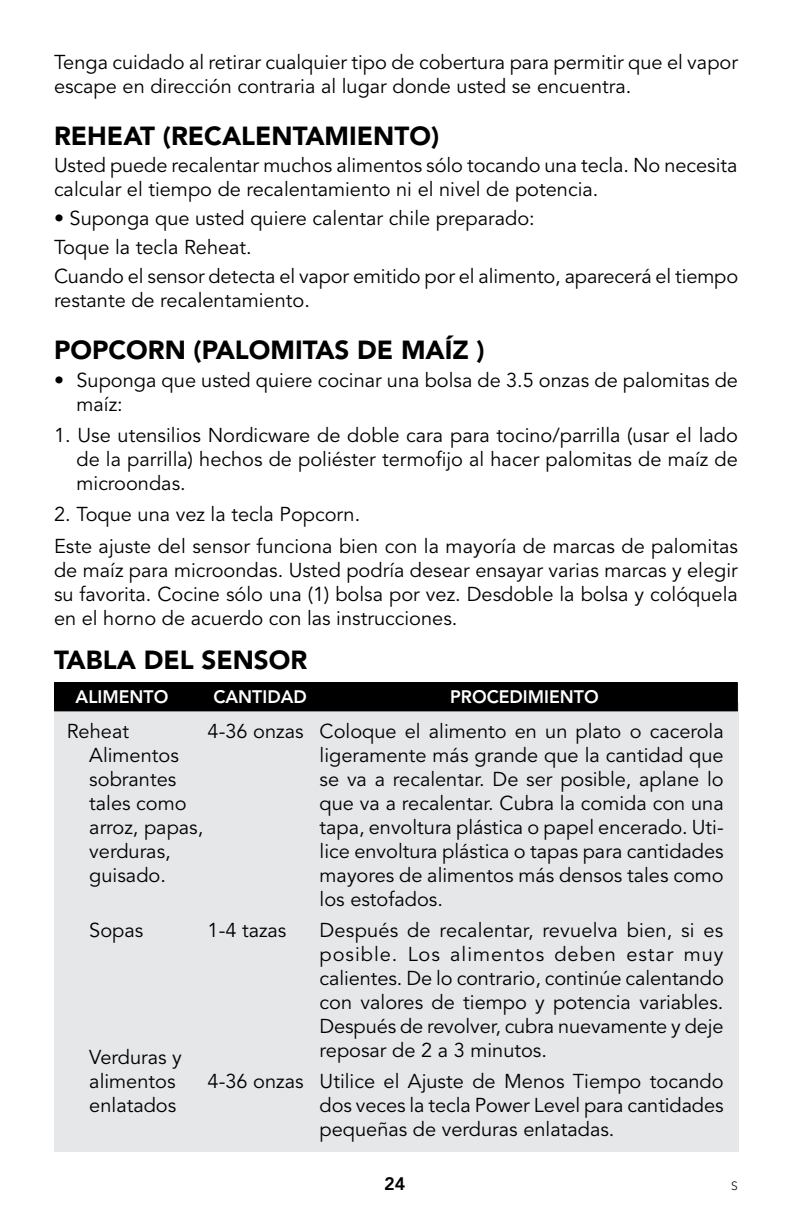
<style>
.page{position:relative;width:792px;height:1224px;background:#fff}
.page>*{position:absolute;margin:0;border:0;box-sizing:border-box;transform-origin:0 0}
.t1{font:900 26px "Avenir";color:#000}
.t2{font:20px/24px "Avenir";color:#000}
.t3{font:800 18px "Avenir";color:#fff}
.t4{font:800 18px "Avenir";color:#000}
.t5{font:300 12px "Avenir";color:#000}
</style>
<div class="page">
<div style="left:54px;top:702px;width:684px;height:450px;background:#e6e7e8"></div>
<div style="left:55px;top:683px;width:682px;height:28px;background:#000"></div>
<div style="left:54px;top:682px;width:684px;height:29px;border:1px solid #000"></div>
<p class="t2" style="left:54px;top:51px;width:686px">Tenga cuidado al retirar cualquier tipo de cobertura para permitir que el vapor escape en dirección contraria al lugar donde usted se encuentra.</p>
<h1 class="t1" style="left:54px;top:120px;width:70px">REHEAT</h1>
<h1 class="t1" style="left:163px;top:120px;width:27px">(RECALENTAMIENTO</h1>
<h1 class="t1" style="left:431px;top:120px;width:10px">)</h1>
<p class="t2" style="left:54px;top:154px;width:685px;line-height:23.4px">Usted puede recalentar muchos alimentos sólo tocando una tecla. No necesita calcular el tiempo de recalentamiento ni el nivel de potencia.</p>
<p class="t2" style="left:54px;top:204px;width:686px;line-height:29.2px">• Suponga que usted quiere calentar chile preparado:<br>Toque la tecla Reheat.<br>Cuando el sensor detecta el vapor emitido por el alimento, aparecerá el tiempo</p>
<p class="t2" style="left:54px;top:289px;width:257px">restante de recalentamiento.</p>
<h1 class="t1" style="left:54px;top:334px;width:20px">POPCORN</h1>
<h1 class="t1" style="left:194px;top:334px;width:26px">(PALOMITA</h1>
<h1 class="t1" style="left:335px;top:334px;width:152px">S DE MAÍZ )</h1>
<p class="t2" style="left:76px;top:369px;width:663px;text-indent:-22px">• Suponga que usted quiere cocinar una bolsa de 3.5 onzas de palomitas de maíz:</p>
<p class="t2" style="left:76px;top:424px;width:663px;text-align:justify;text-indent:-22px">1. Use utensilios Nordicware de doble cara para tocino/parrilla (usar el lado de la parrilla) hechos de poliéster termofijo al hacer palomitas de maíz de microondas.</p>
<p class="t2" style="left:54px;top:500px;width:685px;line-height:31.2px">2. Toque una vez la tecla Popcorn.<br>Este ajuste del sensor funciona bien con la mayoría de marcas de palomitas</p>
<p class="t2" style="left:54px;top:558px;width:685px;text-align:justify">de maíz para microondas. Usted podría desear ensayar varias marcas y elegir su favorita. Cocine sólo una (1) bolsa por vez. Desdoble la bolsa y colóquela en el horno de acuerdo con las instrucciones.</p>
<h1 class="t1" style="left:54px;top:645px;width:18px">TABLA</h1>
<h1 class="t1" style="left:144px;top:645px;width:145px">DEL SENSOR</h1>
<p class="t3" style="left:76px;top:687px;width:13px">ALIMENTO</p>
<p class="t3" style="left:213px;top:686px;width:25px">CANTIDAD</p>
<p class="t2" style="left:89px;top:720px;width:116px;text-indent:-22px">Reheat<br>Alimentos sobrantes tales como arroz, papas, verduras, guisado.</p>
<p class="t2" style="left:89px;top:919px;width:56px">Sopas</p>
<p class="t3" style="left:450px;top:687px;width:24px">PROCEDIMIENTO</p>
<p class="t2" style="left:320px;top:720px;width:406px;text-align:justify">Coloque el alimento en un plato o cacerola ligeramente más grande que la cantidad que se va a recalentar. De ser posible, aplane lo que va a recalentar. Cubra la comida con una tapa, envoltura plástica o papel encerado. Uti&shy;lice envoltura plástica o tapas para cantidades mayores de alimentos más densos tales como los estofados.</p>
<p class="t2" style="left:320px;top:919px;width:406px;text-align:justify">Después de recalentar, revuelva bien, si es posible. Los alimentos deben estar muy calientes. De lo contrario, continúe calentando con valores de tiempo y potencia variables.<br>Después de revolver, cubra nuevamente y deje reposar de 2 a 3 minutos.</p>
<p class="t2" style="left:320px;top:1070px;width:406px;text-align:justify">Utilice el Ajuste de Menos Tiempo tocando dos veces la tecla Power Level para cantidades pequeñas de verduras enlatadas.</p>
<p class="t2" style="left:208px;top:720px;width:97px">4-36 onzas</p>
<p class="t2" style="left:208px;top:919px;width:80px">1-4 tazas</p>
<p class="t2" style="left:89px;top:1046px;width:94px">Verduras y alimentos enlatados</p>
<p class="t2" style="left:208px;top:1070px;width:97px">4-36 onzas</p>
<p class="t4" style="left:384px;top:1173px;width:23px">24</p>
<p class="t5" style="left:731px;top:1179px;width:8px">S</p>
</div>
